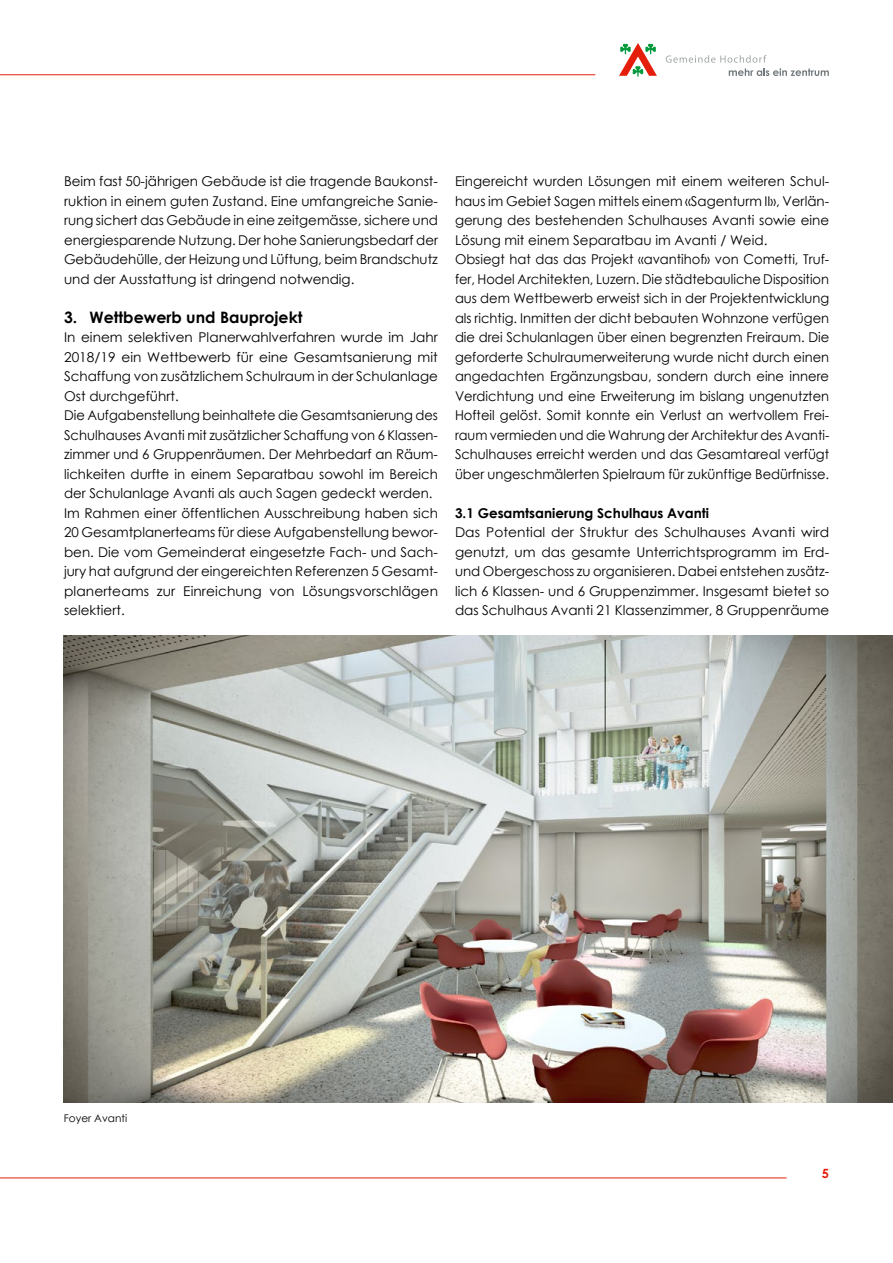
<style>
.page{position:relative;width:893px;height:1263px;background:#fff}
.page>*{position:absolute;margin:0;border:0;box-sizing:border-box;transform-origin:0 0}
.t1{font:700 15.75px "Century Gothic";color:#000}
.t2{font:13.5px/19.5px "Century Gothic";color:#000;text-align:justify}
.t3{font:700 13.5px "Century Gothic";color:#000}
.t4{font:700 12.75px "Century Gothic";color:#e41e0a}
.t5{font:10.5px "Century Gothic";color:#000}
</style>
<div class="page">
<hr style="left:0;top:75px;width:595px;height:1px;background:#e41e0a">
<svg style="left:619px;top:43px;width:38px;height:34px"></svg>
<svg style="left:666px;top:55px;width:163px;height:21px"></svg>
<hr style="left:0;top:1178px;width:787px;height:1px;background:#e41e0a">
<img style="left:64px;top:636px;width:829px;height:467px">
<p class="t2" style="left:64px;top:171px;width:376px">Beim fast 50-jährigen Gebäude ist die tragende Baukonst&shy;ruktion in einem guten Zustand. Eine umfangreiche Sanie&shy;rung sichert das Gebäude in eine zeitgemässe, sichere und energiesparende Nutzung. Der hohe Sanierungsbedarf der Gebäudehülle, der Heizung und Lüftung, beim Brandschutz und der Ausstattung ist dringend notwendig.</p>
<p class="t1" style="left:64px;top:305px;width:240px">3. Wettbewerb und Bauprojekt</p>
<p class="t2" style="left:64px;top:327px;width:375px;text-align:left">In einem selektiven Planerwahlverfahren wurde im Jahr 2018/19 ein Wettbewerb für eine Gesamtsanierung mit Schaffung von zusätzlichem Schulraum in der Schulanlage Ost durchgeführt.<br>Die Aufgabenstellung beinhaltete die Gesamtsanierung des Schulhauses Avanti mit zusätzlicher Schaffung von 6 Klassen&shy;zimmer und 6 Gruppenräumen. Der Mehrbedarf an Räum&shy;lichkeiten durfte in einem Separatbau sowohl im Bereich der Schulanlage Avanti als auch Sagen gedeckt werden.<br>Im Rahmen einer öffentlichen Ausschreibung haben sich 20 Gesamtplanerteams für diese Aufgabenstellung bewor&shy;ben. Die vom Gemeinderat eingesetzte Fach- und Sach&shy;jury hat aufgrund der eingereichten Referenzen 5 Gesamt&shy;planerteams zur Einreichung von Lösungsvorschlägen selektiert.</p>
<p class="t2" style="left:455px;top:171px;width:376px;text-align:left">Eingereicht wurden Lösungen mit einem weiteren Schul&shy;haus im Gebiet Sagen mittels einem «Sagenturm II», Verlän&shy;gerung des bestehenden Schulhauses Avanti sowie eine Lösung mit einem Separatbau im Avanti / Weid.<br>Obsiegt hat das das Projekt «avantihof» von Cometti, Truf&shy;fer, Hodel Architekten, Luzern. Die städtebauliche Disposition aus dem Wettbewerb erweist sich in der Projektentwicklung als richtig. Inmitten der dicht bebauten Wohnzone verfügen die drei Schulanlagen über einen begrenzten Freiraum. Die geforderte Schulraumerweiterung wurde nicht durch einen angedachten Ergänzungsbau, sondern durch eine innere Verdichtung und eine Erweiterung im bislang ungenutzten Hofteil gelöst. Somit konnte ein Verlust an wertvollem Frei&shy;raum vermieden und die Wahrung der Architektur des Avanti-Schulhauses erreicht werden und das Gesamtareal verfügt über ungeschmälerten Spielraum für zukünftige Bedürfnisse.</p>
<p class="t3" style="left:455px;top:502px;width:256px">3.1 Gesamtsanierung Schulhaus Avanti</p>
<p class="t2" style="left:455px;top:522px;width:376px">Das Potential der Struktur des Schulhauses Avanti wird genutzt, um das gesamte Unterrichtsprogramm im Erd&shy;und Obergeschoss zu organisieren. Dabei entstehen zusätz&shy;lich 6 Klassen- und 6 Gruppenzimmer. Insgesamt bietet so das Schulhaus Avanti 21 Klassenzimmer, 8 Gruppenräume</p>
<p class="t5" style="left:64px;top:1111px;width:65px">Foyer Avanti</p>
<p class="t4" style="left:822px;top:1164px;width:9px">5</p>
</div>
